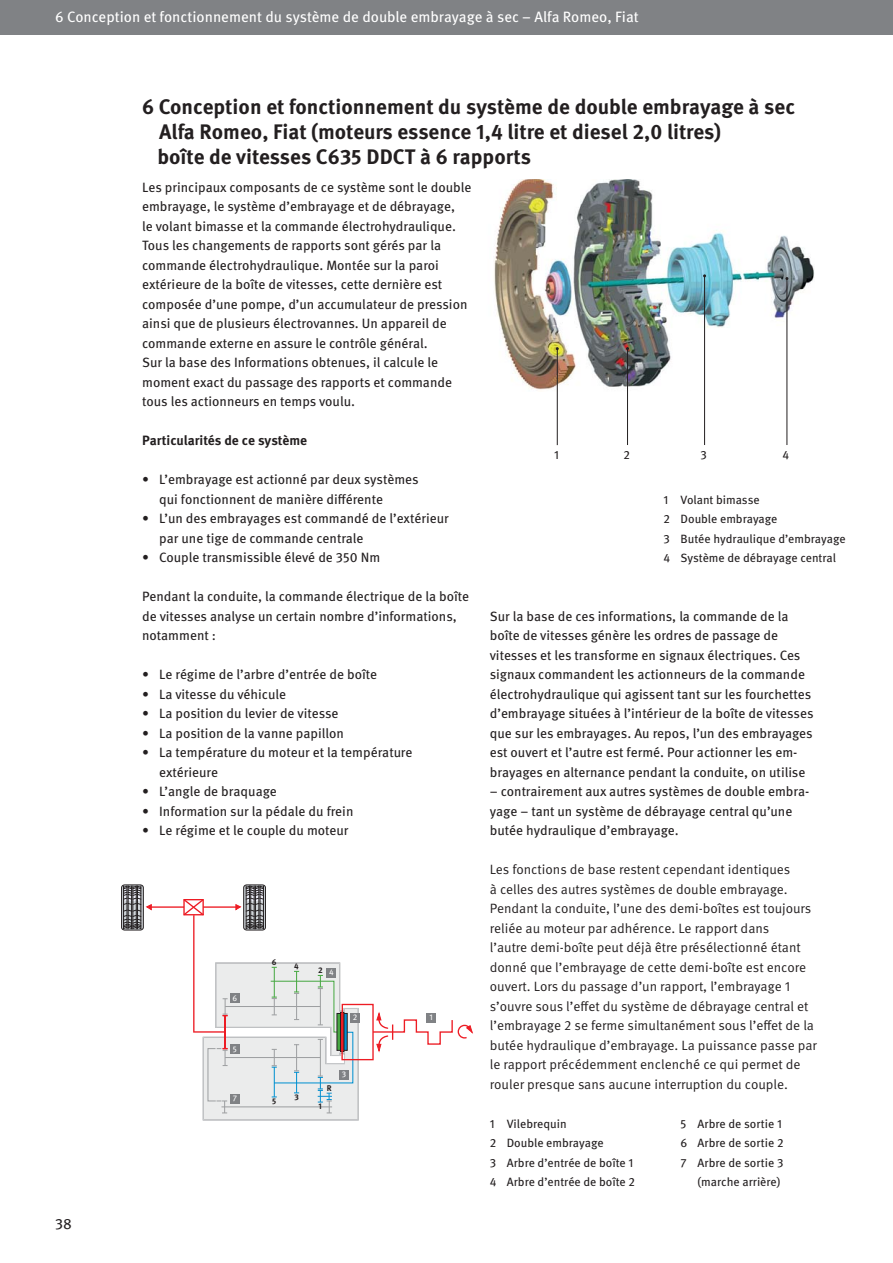
<style>
.page{position:relative;width:893px;height:1263px;background:#fff}
.page>*{position:absolute;margin:0;border:0;box-sizing:border-box;transform-origin:0 0}
.t1{font:700 21px/25.2px "Meta OT";color:#231f20}
.t2{font:15px "Meta OT";color:#fff}
.t3{font:15px "Meta OT";color:#231f20}
.t4{font:13.5px/19.5px "Meta OT";color:#231f20}
.t5{font:13.5px/19.5px "Meta OT Norm";color:#231f20}
.t6{font:700 13.5px "Meta OT";color:#231f20}
.t7{font:12px/19.5px "Meta OT";color:#231f20}
.t8{font:700 8.25px "Meta OT";color:#231f20}
.t9{font:8.25px "Meta OT";color:#fff}
</style>
<div class="page">
<div style="left:0;top:0;width:893px;height:34px;background:#808285"></div>
<img style="left:494px;top:180px;width:320px;height:212px">
<hr style="left:557px;top:349px;width:1px;height:96px;background:#231f20">
<hr style="left:627px;top:349px;width:1px;height:96px;background:#231f20">
<hr style="left:704px;top:276px;width:1px;height:169px;background:#231f20">
<hr style="left:786px;top:279px;width:1px;height:166px;background:#231f20">
<div style="left:243px;top:885px;width:23px;height:45px;border:1px solid #231f20;border-radius:3px"></div>
<div style="left:121px;top:885px;width:23px;height:45px;border:1px solid #231f20;border-radius:3px"></div>
<hr style="left:150px;top:906px;width:34px;height:2px;background:#ed1c24">
<svg style="left:123px;top:886px;width:29px;height:43px"></svg>
<svg style="left:182px;top:886px;width:291px;height:235px"></svg>
<div style="left:230px;top:994px;width:10px;height:9px;background:#808285"></div>
<div style="left:326px;top:968px;width:10px;height:10px;background:#808285"></div>
<div style="left:339px;top:1070px;width:10px;height:10px;background:#808285"></div>
<div style="left:230px;top:1094px;width:10px;height:10px;background:#808285"></div>
<div style="left:230px;top:1045px;width:10px;height:9px;background:#808285"></div>
<div style="left:350px;top:1013px;width:10px;height:9px;background:#808285"></div>
<div style="left:426px;top:1013px;width:10px;height:9px;background:#808285"></div>
<p class="t2" style="left:55px;top:11px;width:585px">6 Conception et fonctionnement du système de double embrayage à sec – Alfa Romeo, Fiat</p>
<h1 class="t1" style="left:157px;top:96px;width:639px;text-indent:-15px">6 Conception et fonctionnement du système de double embrayage à sec<br>Alfa Romeo, Fiat (moteurs essence 1,4 litre et diesel 2,0 litres)<br>boîte de vitesses C635 DDCT à 6 rapports</h1>
<p class="t3" style="left:55px;top:1218px;width:18px">38</p>
<p class="t4" style="left:142px;top:178px;width:331px">Les principaux composants de ce système sont le double embrayage, le système d’embrayage et de débrayage,<br>le volant bimasse et la commande électrohydraulique.<br>Tous les changements de rapports sont gérés par la commande électrohydraulique. Montée sur la paroi extérieure de la boîte de vitesses, cette dernière est composée d’une pompe, d’un accumulateur de pression ainsi que de plusieurs électrovannes. Un appareil de commande externe en assure le contrôle général.<br>Sur la base des Informations obtenues, il calcule le moment exact du passage des rapports et commande tous les actionneurs en temps voulu.</p>
<p class="t6" style="left:142px;top:436px;width:167px">Particularités de ce système</p>
<p class="t4" style="left:159px;top:471px;width:261px;text-indent:-17px">• L’embrayage est actionné par deux systèmes qui fonctionnent de manière différente</p>
<p class="t4" style="left:159px;top:510px;width:291px;text-indent:-17px">• L’un des embrayages est commandé de l’extérieur par une tige de commande centrale</p>
<p class="t4" style="left:142px;top:549px;width:240px">• Couple transmissible élevé de 350 Nm</p>
<p class="t4" style="left:142px;top:588px;width:329px">Pendant la conduite, la commande électrique de la boîte de vitesses analyse un certain nombre d’informations, notamment :</p>
<p class="t4" style="left:142px;top:666px;width:236px">• Le régime de l’arbre d’entrée de boîte</p>
<p class="t4" style="left:142px;top:685px;width:146px">• La vitesse du véhicule</p>
<p class="t4" style="left:142px;top:705px;width:198px">• La position du levier de vitesse</p>
<p class="t4" style="left:142px;top:724px;width:203px">• La position de la vanne papillon</p>
<p class="t4" style="left:159px;top:744px;width:255px;text-indent:-17px">• La température du moteur et la température extérieure</p>
<p class="t4" style="left:142px;top:783px;width:136px">• L’angle de braquage</p>
<p class="t4" style="left:142px;top:802px;width:213px">• Information sur la pédale du frein</p>
<p class="t4" style="left:142px;top:822px;width:208px">• Le régime et le couple du moteur</p>
<p class="t9" style="left:232px;top:995px;width:6px">6</p>
<p class="t9" style="left:233px;top:1046px;width:6px">5</p>
<p class="t9" style="left:233px;top:1095px;width:6px">7</p>
<p class="t8" style="left:272px;top:959px;width:6px">6</p>
<p class="t8" style="left:294px;top:963px;width:6px">4</p>
<p class="t8" style="left:318px;top:967px;width:6px">2</p>
<p class="t9" style="left:329px;top:969px;width:6px">4</p>
<p class="t9" style="left:353px;top:1014px;width:6px">2</p>
<p class="t9" style="left:430px;top:1014px;width:5px">1</p>
<p class="t8" style="left:272px;top:1098px;width:6px">5</p>
<p class="t8" style="left:294px;top:1094px;width:6px">3</p>
<p class="t8" style="left:327px;top:1085px;width:6px">R</p>
<p class="t8" style="left:319px;top:1103px;width:5px">1</p>
<p class="t9" style="left:342px;top:1071px;width:6px">3</p>
<p class="t7" style="left:554px;top:446px;width:6px">1</p>
<p class="t7" style="left:623px;top:446px;width:8px">2</p>
<p class="t7" style="left:700px;top:446px;width:8px">3</p>
<p class="t7" style="left:782px;top:446px;width:8px">4</p>
<p class="t7" style="left:663px;top:491px;width:184px">1 Volant bimasse<br>2 Double embrayage<br>3 Butée hydraulique d’embrayage<br>4 Système de débrayage central</p>
<p class="t4" style="left:490px;top:607px;width:325px">Sur la base de ces informations, la commande de la boîte de vitesses génère les ordres de passage de vitesses et les transforme en signaux électriques. Ces signaux commandent les actionneurs de la commande électrohydraulique qui agissent tant sur les fourchettes d’embrayage situées à l’intérieur de la boîte de vitesses que sur les embrayages. Au repos, l’un des embrayages est ouvert et l’autre est fermé. Pour actionner les em&shy;brayages en alternance pendant la conduite, on utilise</p>
<p class="t4" style="left:490px;top:783px;width:321px">– contrairement aux autres systèmes de double embra&shy;yage – tant un système de débrayage central qu’une butée hydraulique d’embrayage.</p>
<p class="t5" style="left:490px;top:861px;width:329px">Les fonctions de base restent cependant identiques<br>à celles des autres systèmes de double embrayage.<br>Pendant la conduite, l’une des demi-boîtes est toujours reliée au moteur par adhérence. Le rapport dans<br>l’autre demi-boîte peut déjà être présélectionné étant donné que l’embrayage de cette demi-boîte est encore ouvert. Lors du passage d’un rapport, l’embrayage 1 s’ouvre sous l’effet du système de débrayage central et l’embrayage 2 se ferme simultanément sous l’effet de la butée hydraulique d’embrayage. La puissance passe par le rapport précédemment enclenché ce qui permet de rouler presque sans aucune interruption du couple.</p>
<p class="t7" style="left:490px;top:1114px;width:147px">1 Vilebrequin<br>2 Double embrayage<br>3 Arbre d’entrée de boîte 1<br>4 Arbre d’entrée de boîte 2</p>
<p class="t7" style="left:680px;top:1115px;width:104px;text-align:right">5 Arbre de sortie 1<br>6 Arbre de sortie 2<br>7 Arbre de sortie 3 (marche arrière)</p>
</div>
